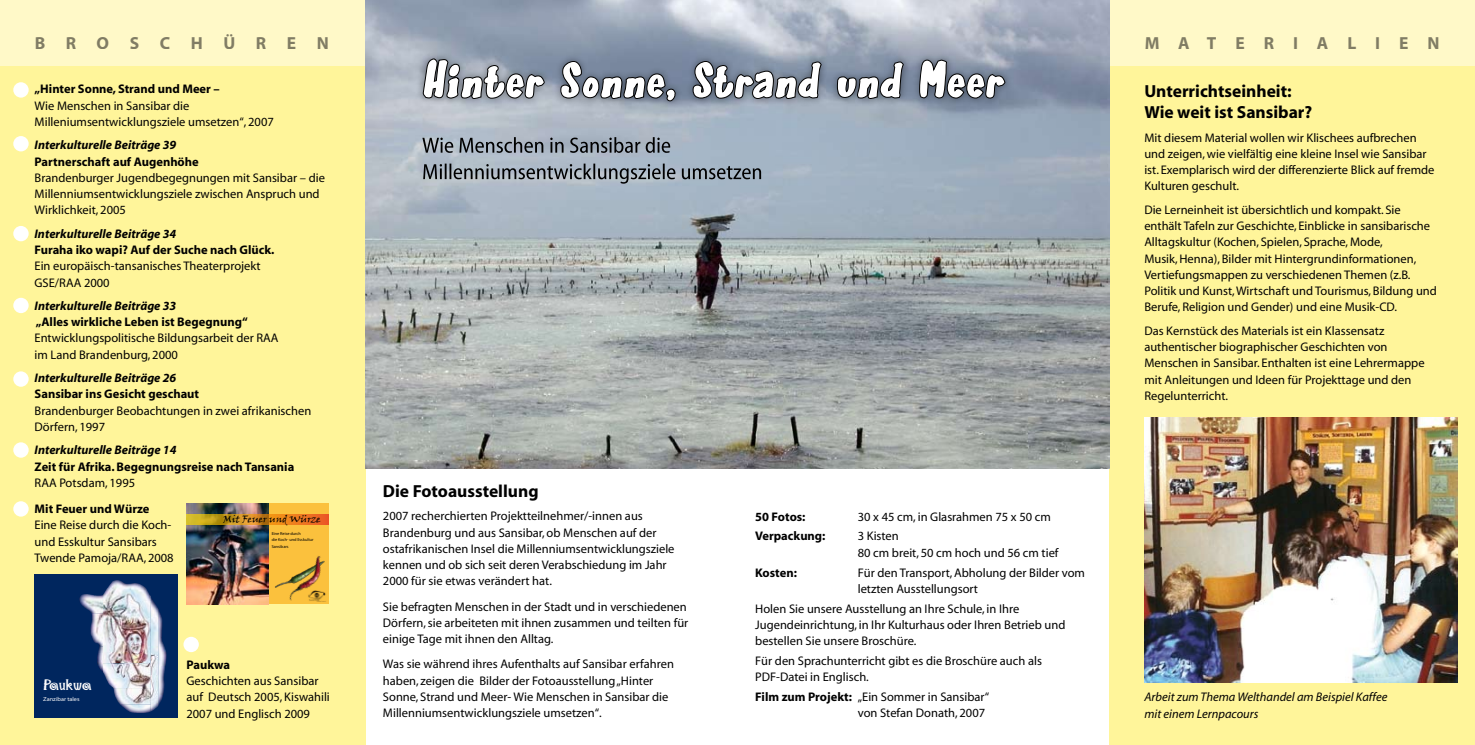
<style>
.page{position:relative;width:1475px;height:745px;background:#fff}
.page>*{position:absolute;margin:0;border:0;box-sizing:border-box;transform-origin:0 0}
.t1{font:17.5px/21px "Myriad MM 700 600";color:#000}
.t2{font:17.5px "Myriad MM 700 600";letter-spacing:1.08em;color:#000}
.t3{font:17.5px "Myriad MM 700 600";letter-spacing:1.175em;color:#000}
.t4{font:700 17.25px "Mambo";color:#fff}
.t5{font:12.5px/16.2px "Myriad MM 400 600";color:#000}
.t6{font:12.5px "Myriad MM 700 600";color:#000}
.t7{font:12.5px "Myriad MM It 700 600";color:#000}
.t8{font:12.5px/16.2px "Myriad MM It 400 600";color:#000}
.t9{font:9.75px "Viner Hand ITC";color:#000}
.t10{font:5.75px "Myriad MM 400 700";color:#fff}
.t11{font:4.25px/6.5px "Myriad MM 400 600";color:#000}
.s1{font-family:"Myriad MM 700 600"}
</style>
<div class="page">
<div style="left:1109px;top:0;width:365px;height:744px;background:#fff59a"></div>
<div style="left:0;top:0;width:365px;height:744px;background:#fff59a"></div>
<div style="left:0;top:0;width:1474px;height:65px;background:#fff9c8"></div>
<img style="left:365px;top:0;width:744px;height:468px">
<div style="left:415px;top:50px;width:596px;height:58px;background:#000;opacity:.4"></div>
<svg style="left:422px;top:52px;width:583px;height:50px"></svg>
<div style="left:212px;top:503px;width:117px;height:100px;background:#fbc13d"></div>
<img style="left:186px;top:503px;width:82px;height:100px">
<svg style="left:187px;top:514px;width:142px;height:10px"></svg>
<img style="left:277px;top:556px;width:48px;height:44px">
<img style="left:308px;top:589px;width:18px;height:12px">
<div style="left:35px;top:574px;width:143px;height:143px;background:#00265e"></div>
<img style="left:103px;top:579px;width:48px;height:108px">
<img style="left:79px;top:593px;width:24px;height:20px">
<img style="left:151px;top:596px;width:8px;height:115px">
<img style="left:159px;top:608px;width:8px;height:96px">
<img style="left:90px;top:612px;width:13px;height:34px">
<img style="left:97px;top:646px;width:6px;height:26px">
<img style="left:113px;top:687px;width:38px;height:17px">
<img style="left:120px;top:704px;width:31px;height:8px">
<div style="left:13px;top:82px;width:16px;height:16px;background:#fff;border-radius:50%"></div>
<div style="left:13px;top:136px;width:16px;height:15px;background:#fff;border-radius:50%"></div>
<div style="left:183px;top:636px;width:16px;height:15px;background:#fff;border-radius:50%"></div>
<div style="left:13px;top:501px;width:16px;height:15px;background:#fff;border-radius:50%"></div>
<div style="left:13px;top:442px;width:16px;height:15px;background:#fff;border-radius:50%"></div>
<div style="left:13px;top:371px;width:16px;height:15px;background:#fff;border-radius:50%"></div>
<div style="left:13px;top:297px;width:16px;height:16px;background:#fff;border-radius:50%"></div>
<div style="left:13px;top:226px;width:16px;height:15px;background:#fff;border-radius:50%"></div>
<img style="left:1144px;top:417px;width:312px;height:265px">
<svg style="left:423px;top:163px;width:338px;height:20px;background:#88929b"></svg>
<svg style="left:422px;top:137px;width:248px;height:16px;background:#7d868f"></svg>
<h1 class="t3" style="left:35px;top:34px;width:296px">Broschüren</h1>
<h1 class="t2" style="left:1144px;top:34px;width:296px">Materialien</h1>
<p class="t6" style="left:35px;top:83px;width:187px">„Hinter Sonne, Strand und Meer –</p>
<p class="t5" style="left:35px;top:98px;width:241px">Wie Menschen in Sansibar die<br>Milleniumsentwicklungsziele umsetzen“, 2007</p>
<p class="t7" style="left:35px;top:139px;width:143px">Interkulturelle Beiträge 39</p>
<p class="t6" style="left:35px;top:155px;width:166px">Partnerschaft auf Augenhöhe</p>
<p class="t5" style="left:35px;top:170px;width:292px">Brandenburger Jugendbegegnungen mit Sansibar – die<br>Millenniumsentwicklungsziele zwischen Anspruch und<br>Wirklichkeit, 2005</p>
<p class="t7" style="left:35px;top:227px;width:143px">Interkulturelle Beiträge 34</p>
<p class="t6" style="left:35px;top:244px;width:241px">Furaha iko wapi? Auf der Suche nach Glück.</p>
<p class="t5" style="left:35px;top:258px;width:227px">Ein europäisch-tansanisches Theaterprojekt<br>GSE/RAA 2000</p>
<p class="t7" style="left:35px;top:299px;width:143px">Interkulturelle Beiträge 33</p>
<p class="t6" style="left:36px;top:316px;width:213px">„Alles wirkliche Leben ist Begegnung“</p>
<p class="t5" style="left:35px;top:330px;width:245px">Entwicklungspolitische Bildungsarbeit der RAA im Land Brandenburg, 2000</p>
<p class="t7" style="left:35px;top:371px;width:143px">Interkulturelle Beiträge 26</p>
<p class="t6" style="left:35px;top:388px;width:166px">Sansibar ins Gesicht geschaut</p>
<p class="t5" style="left:35px;top:402px;width:278px">Brandenburger Beobachtungen in zwei afrikanischen<br>Dörfern, 1997</p>
<p class="t7" style="left:35px;top:444px;width:143px">Interkulturelle Beiträge 14</p>
<p class="t6" style="left:35px;top:460px;width:261px">Zeit für Afrika. Begegnungsreise nach Tansania</p>
<p class="t5" style="left:35px;top:475px;width:102px">RAA Potsdam, 1995</p>
<p class="t6" style="left:35px;top:502px;width:116px">Mit Feuer und Würze</p>
<p class="t5" style="left:35px;top:517px;width:141px">Eine Reise durch die Koch&shy;und Esskultur Sansibars<br>Twende Pamoja/RAA, 2008</p>
<p class="t9" style="left:223px;top:512px;width:99px">Mit Feuer und Würze</p>
<p class="t11" style="left:272px;top:530px;width:43px">Eine Reise durch<br>die Koch- und Esskultur<br>Sansibars</p>
<h2 class="t4" style="left:43px;top:676px;width:50px">Paukwa</h2>
<p class="t10" style="left:43px;top:695px;width:38px">Zanzibar tales</p>
<p class="t6" style="left:186px;top:658px;width:45px">Paukwa</p>
<p class="t5" style="left:186px;top:673px;width:145px">Geschichten aus Sansibar auf Deutsch 2005, Kiswahili<br>2007 und Englisch 2009</p>
<h1 class="t1" style="left:383px;top:481px;width:157px">Die Fotoausstellung</h1>
<p class="t5" style="left:383px;top:508px;width:293px">2007 recherchierten Projektteilnehmer/-innen aus Brandenburg und aus Sansibar, ob Menschen auf der ostafrikanischen Insel die Millenniumsentwicklungsziele kennen und ob sich seit deren Verabschiedung im Jahr 2000 für sie etwas verändert hat.</p>
<p class="t5" style="left:383px;top:598px;width:307px">Sie befragten Menschen in der Stadt und in verschiedenen<br>Dörfern, sie arbeiteten mit ihnen zusammen und teilten für einige Tage mit ihnen den Alltag.</p>
<p class="t5" style="left:383px;top:656px;width:292px">Was sie während ihres Aufenthalts auf Sansibar erfahren haben, zeigen die Bilder der Fotoausstellung „Hinter Sonne, Strand und Meer- Wie Menschen in Sansibar die Millenniumsentwicklungsziele umsetzen“.</p>
<p class="t6" style="left:755px;top:510px;width:52px">50 Fotos:</p>
<p class="t5" style="left:857px;top:508px;width:195px">30 x 45 cm, in Glasrahmen 75 x 50 cm</p>
<p class="t6" style="left:755px;top:530px;width:72px">Verpackung:</p>
<p class="t5" style="left:857px;top:528px;width:202px">3 Kisten<br>80 cm breit, 50 cm hoch und 56 cm tief</p>
<p class="t6" style="left:755px;top:566px;width:43px">Kosten:</p>
<p class="t5" style="left:857px;top:564px;width:229px">Für den Transport, Abholung der Bilder vom letzten Ausstellungsort</p>
<p class="t5" style="left:755px;top:600px;width:311px">Holen Sie unsere Ausstellung an Ihre Schule, in Ihre<br>Jugendeinrichtung, in Ihr Kulturhaus oder Ihren Betrieb und bestellen Sie unsere Broschüre.</p>
<p class="t5" style="left:755px;top:652px;width:288px">Für den Sprachunterricht gibt es die Broschüre auch als<br>PDF-Datei in Englisch.</p>
<p class="t5" style="left:857px;top:689px;width:133px;text-indent:-102px"><span class="s1">Film zum Projekt:</span> „Ein Sommer in Sansibar“ von Stefan Donath, 2007</p>
<h1 class="t1" style="left:1144px;top:82px;width:169px">Unterrichtseinheit:<br>Wie weit ist Sansibar?</h1>
<p class="t5" style="left:1144px;top:130px;width:292px">Mit diesem Material wollen wir Klischees aufbrechen und zeigen, wie vielfältig eine kleine Insel wie Sansibar ist. Exemplarisch wird der differenzierte Blick auf fremde Kulturen geschult.</p>
<p class="t5" style="left:1144px;top:202px;width:294px">Die Lerneinheit ist übersichtlich und kompakt. Sie enthält Tafeln zur Geschichte, Einblicke in sansibarische Alltagskultur (Kochen, Spielen, Sprache, Mode,<br>Musik, Henna), Bilder mit Hintergrundinformationen, Vertiefungsmappen zu verschiedenen Themen (z.B.<br>Politik und Kunst, Wirtschaft und Tourismus, Bildung und Berufe, Religion und Gender) und eine Musik-CD.</p>
<p class="t5" style="left:1144px;top:323px;width:282px">Das Kernstück des Materials ist ein Klassensatz authentischer biographischer Geschichten von Menschen in Sansibar. Enthalten ist eine Lehrermappe mit Anleitungen und Ideen für Projekttage und den Regelunterricht.</p>
<p class="t8" style="left:1144px;top:689px;width:244px">Arbeit zum Thema Welthandel am Beispiel Kaffee mit einem Lernpacours</p>
</div>
